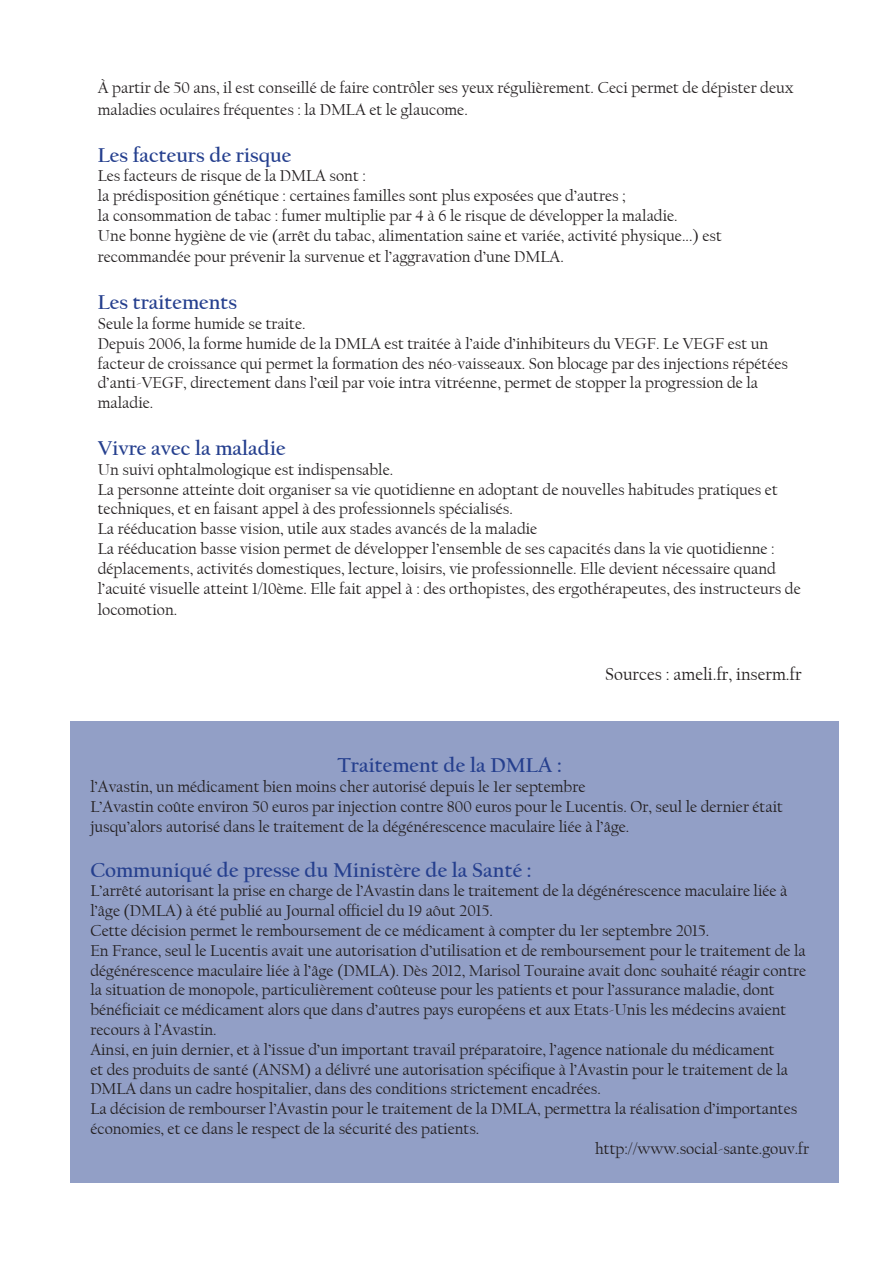
<style>
.page{position:relative;width:893px;height:1263px;background:#fff}
.page>*{position:absolute;margin:0;border:0;box-sizing:border-box;transform-origin:0 0}
.t1{font:700 21px "Californian FB";color:#253f8e}
.t2{font:18px "Californian FB";color:#231f20}
.t3{font:16.5px/19.8px "Californian FB";color:#231f20}
</style>
<div class="page">
<div style="left:70px;top:721px;width:769px;height:462px;background:#929fc6"></div>
<p class="t3" style="left:98px;top:77px;width:697px;line-height:21.6px">À partir de 50 ans, il est conseillé de faire contrôler ses yeux régulièrement. Ceci permet de dépister deux maladies oculaires fréquentes : la DMLA et le glaucome.</p>
<p class="t1" style="left:98px;top:143px;width:195px">Les facteurs de risque</p>
<p class="t3" style="left:98px;top:166px;width:270px">Les facteurs de risque de la DMLA sont :</p>
<p class="t3" style="left:98px;top:186px;width:529px">la prédisposition génétique : certaines familles sont plus exposées que d’autres ;</p>
<p class="t3" style="left:98px;top:206px;width:581px">la consommation de tabac : fumer multiplie par 4 à 6 le risque de développer la maladie.</p>
<p class="t3" style="left:98px;top:225px;width:626px;line-height:21.6px">Une bonne hygiène de vie (arrêt du tabac, alimentation saine et variée, activité physique...) est recommandée pour prévenir la survenue et l’aggravation d’une DMLA.</p>
<p class="t1" style="left:98px;top:290px;width:141px">Les traitements</p>
<p class="t3" style="left:98px;top:314px;width:209px">Seule la forme humide se traite.</p>
<p class="t3" style="left:98px;top:334px;width:692px">Depuis 2006, la forme humide de la DMLA est traitée à l’aide d’inhibiteurs du VEGF. Le VEGF est un facteur de croissance qui permet la formation des néo-vaisseaux. Son blocage par des injections répétées d’anti-VEGF, directement dans l’œil par voie intra vitréenne, permet de stopper la progression de la maladie.</p>
<p class="t1" style="left:98px;top:436px;width:189px">Vivre avec la maladie</p>
<p class="t3" style="left:98px;top:460px;width:297px">Un suivi ophtalmologique est indispensable.</p>
<p class="t3" style="left:98px;top:479px;width:682px">La personne atteinte doit organiser sa vie quotidienne en adoptant de nouvelles habitudes pratiques et techniques, et en faisant appel à des professionnels spécialisés.</p>
<p class="t3" style="left:98px;top:519px;width:441px">La rééducation basse vision, utile aux stades avancés de la maladie</p>
<p class="t3" style="left:98px;top:539px;width:704px">La rééducation basse vision permet de développer l’ensemble de ses capacités dans la vie quotidienne : déplacements, activités domestiques, lecture, loisirs, vie professionnelle. Elle devient nécessaire quand l’acuité visuelle atteint 1/10ème. Elle fait appel à : des orthopistes, des ergothérapeutes, des instructeurs de</p>
<p class="t3" style="left:98px;top:600px;width:81px">locomotion.</p>
<p class="t2" style="left:605px;top:664px;width:198px">Sources : ameli.fr, inserm.fr</p>
<p class="t1" style="left:337px;top:753px;width:226px">Traitement de la DMLA :</p>
<p class="t3" style="left:90px;top:777px;width:497px">l’Avastin, un médicament bien moins cher autorisé depuis le 1er septembre</p>
<p class="t3" style="left:90px;top:797px;width:694px">L’Avastin coûte environ 50 euros par injection contre 800 euros pour le Lucentis. Or, seul le dernier était jusqu’alors autorisé dans le traitement de la dégénérescence maculaire liée à l’âge.</p>
<p class="t1" style="left:90px;top:858px;width:443px">Communiqué de presse du Ministère de la Santé :</p>
<p class="t3" style="left:90px;top:881px;width:699px">L’arrêté autorisant la prise en charge de l’Avastin dans le traitement de la dégénérescence maculaire liée à l’âge (DMLA) à été publié au Journal officiel du 19 aôut 2015.</p>
<p class="t3" style="left:90px;top:921px;width:621px">Cette décision permet le remboursement de ce médicament à compter du 1er septembre 2015.</p>
<p class="t3" style="left:90px;top:941px;width:717px">En France, seul le Lucentis avait une autorisation d’utilisation et de remboursement pour le traitement de la dégénérescence maculaire liée à l’âge (DMLA). Dès 2012, Marisol Touraine avait donc souhaité réagir contre la situation de monopole, particulièrement coûteuse pour les patients et pour l’assurance maladie, dont bénéficiait ce médicament alors que dans d’autres pays européens et aux Etats-Unis les médecins avaient recours à l’Avastin.</p>
<p class="t3" style="left:90px;top:1040px;width:699px">Ainsi, en juin dernier, et à l’issue d’un important travail préparatoire, l’agence nationale du médicament et des produits de santé (ANSM) a délivré une autorisation spécifique à l’Avastin pour le traitement de la<br>DMLA dans un cadre hospitalier, dans des conditions strictement encadrées.</p>
<p class="t3" style="left:90px;top:1099px;width:708px">La décision de rembourser l’Avastin pour le traitement de la DMLA, permettra la réalisation d’importantes économies, et ce dans le respect de la sécurité des patients.</p>
<p class="t3" style="left:595px;top:1139px;width:215px">http://www.social-sante.gouv.fr</p>
</div>
